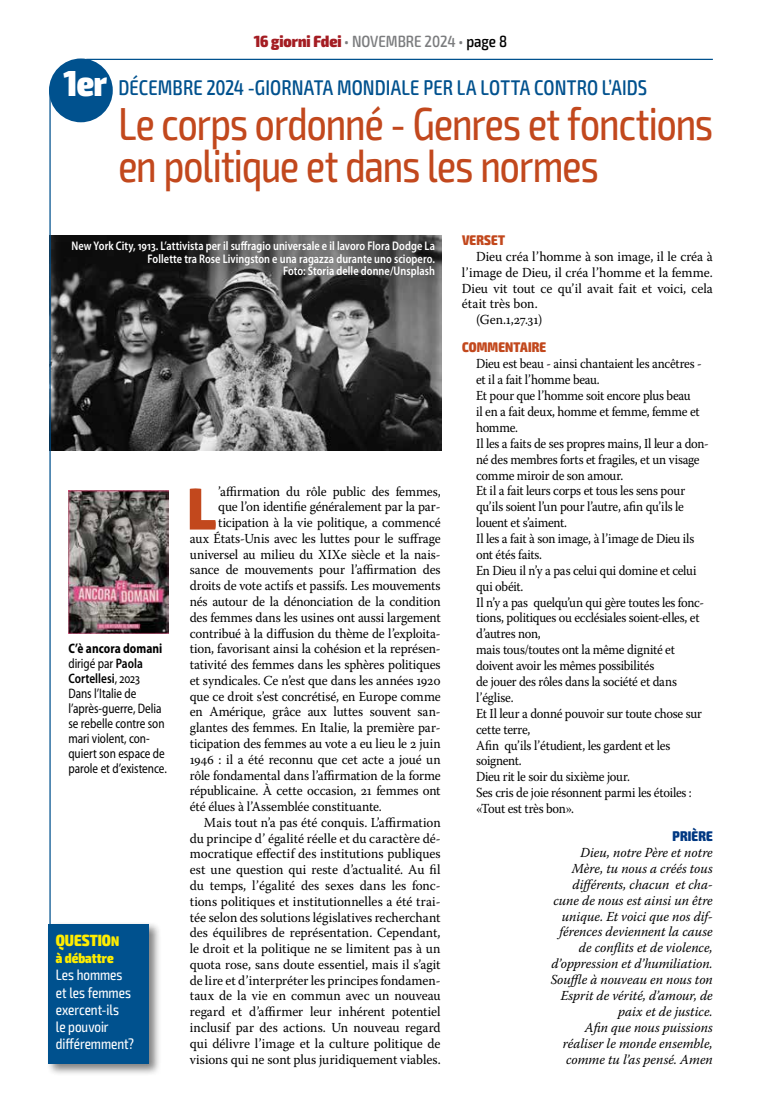
<style>
.page{position:relative;width:762px;height:1099px;background:#fff}
.page>*{position:absolute;margin:0;border:0;box-sizing:border-box;transform-origin:0 0}
.t1{font:900 57.12px "Glober";color:#c2481d;scale:.92 1}
.t2{font:condensed 46.25px/42.5px "Exo 2";letter-spacing:-.02em;color:#c2481d;scale:.94 1}
.t3{font:500 condensed 21.25px "Exo 2";letter-spacing:.005em;color:#00518e;scale:.96 1}
.t4{font:500 condensed 16.25px "Exo 2";color:#7b7c7e}
.t5{font:900 condensed 16.25px "Exo 2";color:#ffed00;scale:.96 1}
.t6{font:condensed 15px/17.2px "Exo 2";color:#fff;scale:.96 1}
.t7{font:900 condensed 14px "Exo 2";letter-spacing:.01em;color:#c2481d;scale:.96 1}
.t8{font:900 condensed 14px "Exo 2";letter-spacing:.005em;color:#ffed00;scale:.96 1}
.t9{font:900 condensed 14px "Exo 2";letter-spacing:.01em;color:#003882;scale:.96 1}
.t10{font:13.75px "Warnock Pro";letter-spacing:-.01em;color:#000;scale:.95 1}
.t11{font:13.75px/15.9px "Warnock Pro";letter-spacing:-.01em;color:#000;scale:.92 1}
.t12{font:13.75px "Warnock Pro";letter-spacing:-.01em;color:#000;scale:.96 1}
.t13{font:italic 13.75px/15.9px "Warnock Pro";color:#000;text-align:right;scale:.96 1}
.t14{font:semi-condensed 13.75px/15px "Myriad Pro";letter-spacing:-.005em;color:#000;scale:.89 1}
.t15{font:600 semi-condensed 12.5px/12.5px "Myriad Pro";letter-spacing:.005em;color:#fff;text-align:right;scale:.89 1}
.s1{font-weight:900;color:#a41d23}
.s2{color:#000}
.s3{font-weight:900;font-size:36.25px;color:#fff}
.s4{font-weight:700}
.s5{font-weight:600}
.s6{font-size:14px}
</style>
<div class="page">
<div style="left:46px;top:921px;width:115px;height:155px;background:#000;opacity:.5"></div>
<div style="left:49px;top:923px;width:100px;height:140px;background:#00518e"></div>
<hr style="left:86px;top:59px;width:627px;height:1px;background:#00518e">
<img style="left:69px;top:491px;width:99px;height:142px">
<img style="left:51px;top:235px;width:390px;height:215px">
<div style="left:49px;top:58px;width:64px;height:64px;background:#00518e;border-radius:50%"></div>
<hr style="left:49px;top:90px;width:2px;height:860px;background:#00518e">
<p class="t4" style="left:254px;top:32px;width:254px"><span class="s1">16 giorni Fdei</span> • NOVEMBRE 2024 • <span class="s2">page 8</span></p>
<h3 class="t3" style="left:64px;top:75px;width:609px"><span class="s3">1er</span> DÉCEMBRE 2024 -GIORNATA MONDIALE PER LA LOTTA CONTRO L’AIDS</h3>
<h2 class="t2" style="left:118px;top:103px;width:634px">Le corps ordonné - Genres et fonctions en politique et dans les normes</h2>
<p class="t15" style="left:71px;top:239px;width:410px">New York City, 1913. L’attivista per il suffragio universale e il lavoro Flora Dodge La<br>Follette tra Rose Livingston e una ragazza durante uno sciopero.<br>Foto: Storia delle donne/Unsplash</p>
<p class="t14" style="left:68px;top:640px;width:112px"><span class="s4">C’è ancora domani </span>dirigé par <span class="s5">Paola<br>Cortellesi</span>, 2023<br>Dans l’Italie de l’après-guerre, Delia se rebelle contre son mari violent, con&shy;quiert son espace de parole et d’existence.</p>
<p class="t5" style="left:56px;top:930px;width:68px">QUESTIO<span class="s6">N</span></p>
<p class="t8" style="left:56px;top:949px;width:62px">à débattre</p>
<p class="t6" style="left:56px;top:966px;width:83px">Les hommes et les femmes exercent-ils<br>le pouvoir différemment?</p>
<h1 class="t1" style="left:187px;top:465px;width:33px">L</h1>
<p class="t10" style="left:218px;top:483px;width:236px">’affirmation du rôle public des femmes,</p>
<p class="t10" style="left:218px;top:498px;width:236px">que l’on identifie généralement par la par-</p>
<p class="t10" style="left:218px;top:514px;width:236px">ticipation à la vie politique, a commencé</p>
<p class="t10" style="left:190px;top:530px;width:266px">aux États-Unis avec les luttes pour le suffrage</p>
<p class="t10" style="left:190px;top:546px;width:266px">universel au milieu du XIXe siècle et la nais-</p>
<p class="t10" style="left:190px;top:561px;width:266px">sance de mouvements pour l’affirmation des</p>
<p class="t10" style="left:190px;top:577px;width:266px">droits de vote actifs et passifs. Les mouvements</p>
<p class="t10" style="left:190px;top:593px;width:266px">nés autour de la dénonciation de la condition</p>
<p class="t10" style="left:190px;top:609px;width:266px">des femmes dans les usines ont aussi largement</p>
<p class="t10" style="left:190px;top:624px;width:266px">contribué à la diffusion du thème de l’exploita-</p>
<p class="t10" style="left:190px;top:640px;width:266px">tion, favorisant ainsi la cohésion et la représen-</p>
<p class="t10" style="left:190px;top:656px;width:266px">tativité des femmes dans les sphères politiques</p>
<p class="t10" style="left:190px;top:672px;width:265px">et syndicales. Ce n’est que dans les années 1920</p>
<p class="t10" style="left:190px;top:687px;width:266px">que ce droit s’est concrétisé, en Europe comme</p>
<p class="t10" style="left:190px;top:703px;width:266px">en Amérique, grâce aux luttes souvent san-</p>
<p class="t10" style="left:190px;top:719px;width:266px">glantes des femmes. En Italie, la première par-</p>
<p class="t10" style="left:190px;top:735px;width:266px">ticipation des femmes au vote a eu lieu le 2 juin</p>
<p class="t10" style="left:190px;top:751px;width:266px">1946 : il a été reconnu que cet acte a joué un</p>
<p class="t10" style="left:190px;top:766px;width:266px">rôle fondamental dans l’affirmation de la forme</p>
<p class="t10" style="left:190px;top:782px;width:266px">républicaine. À cette occasion, 21 femmes ont</p>
<p class="t10" style="left:190px;top:798px;width:204px">été élues à l’Assemblée constituante.</p>
<p class="t12" style="left:204px;top:814px;width:248px">Mais tout n’a pas été conquis. L’affirmation</p>
<p class="t12" style="left:190px;top:829px;width:263px">du principe d’ égalité réelle et du caractère dé-</p>
<p class="t12" style="left:190px;top:845px;width:263px">mocratique effectif des institutions publiques</p>
<p class="t12" style="left:190px;top:861px;width:263px">est une question qui reste d’actualité. Au fil</p>
<p class="t12" style="left:190px;top:877px;width:263px">du temps, l’égalité des sexes dans les fonc-</p>
<p class="t12" style="left:190px;top:892px;width:263px">tions politiques et institutionnelles a été trai-</p>
<p class="t12" style="left:190px;top:908px;width:263px">tée selon des solutions législatives recherchant</p>
<p class="t12" style="left:190px;top:924px;width:263px">des équilibres de représentation. Cependant,</p>
<p class="t12" style="left:190px;top:940px;width:263px">le droit et la politique ne se limitent pas à un</p>
<p class="t12" style="left:190px;top:956px;width:263px">quota rose, sans doute essentiel, mais il s’agit</p>
<p class="t12" style="left:190px;top:971px;width:263px">de lire et d’interpréter les principes fondamen-</p>
<p class="t12" style="left:190px;top:987px;width:263px">taux de la vie en commun avec un nouveau</p>
<p class="t12" style="left:190px;top:1003px;width:263px">regard et d’affirmer leur inhérent potentiel</p>
<p class="t12" style="left:190px;top:1019px;width:263px">inclusif par des actions. Un nouveau regard</p>
<p class="t12" style="left:190px;top:1034px;width:263px">qui délivre l’image et la culture politique de</p>
<p class="t12" style="left:190px;top:1050px;width:263px">visions qui ne sont plus juridiquement viables.</p>
<p class="t7" style="left:462px;top:231px;width:46px">VERSET</p>
<p class="t12" style="left:476px;top:248px;width:248px">Dieu créa l’homme à son image, il le créa à</p>
<p class="t12" style="left:462px;top:264px;width:263px">l’image de Dieu, il créa l’homme et la femme.</p>
<p class="t12" style="left:462px;top:280px;width:263px">Dieu vit tout ce qu’il avait fait et voici, cela</p>
<p class="t12" style="left:462px;top:295px;width:80px">était très bon.</p>
<p class="t12" style="left:476px;top:311px;width:71px">(Gen.1,27.31)</p>
<p class="t7" style="left:462px;top:339px;width:89px">COMMENTAIRE</p>
<p class="t11" style="left:476px;top:355px;width:254px">Dieu est beau - ainsi chantaient les ancêtres - et il a fait l’homme beau.<br>Et pour que l’homme soit encore plus beau<br>il en a fait deux, homme et femme, femme et homme.<br>Il les a faits de ses propres mains, Il leur a don&shy;né des membres forts et fragiles, et un visage comme miroir de son amour.<br>Et il a fait leurs corps et tous les sens pour qu’ils soient l’un pour l’autre, afin qu’ils le louent et s’aiment.<br>Il les a fait à son image, à l’image de Dieu ils ont étés faits.<br>En Dieu il n’y a pas celui qui domine et celui qui obéit.<br>Il n’y a pas quelqu’un qui gère toutes les fonc&shy;tions, politiques ou ecclésiales soient-elles, et d’autres non,<br>mais tous/toutes ont la même dignité et doivent avoir les mêmes possibilités<br>de jouer des rôles dans la société et dans l’église.<br>Et Il leur a donné pouvoir sur toute chose sur cette terre,<br>Afin qu’ils l’étudient, les gardent et les soignent.<br>Dieu rit le soir du sixième jour.<br>Ses cris de joie résonnent parmi les étoiles : «Tout est très bon».</p>
<p class="t9" style="left:672px;top:827px;width:43px">PRIÈRE</p>
<p class="t13" style="left:551px;top:844px;width:170px">Dieu, notre Père et notre<br>Mère, tu nous a créés tous différents, chacun et cha&shy;cune de nous est ainsi un être unique. Et voici que nos dif&shy;férences deviennent la cause de conflits et de violence, d’oppression et d’humiliation.<br>Souffle à nouveau en nous ton<br>Esprit de vérité, d’amour, de paix et de justice.<br>Afin que nous puissions réaliser le monde ensemble, comme tu l’as pensé. Amen</p>
</div>
